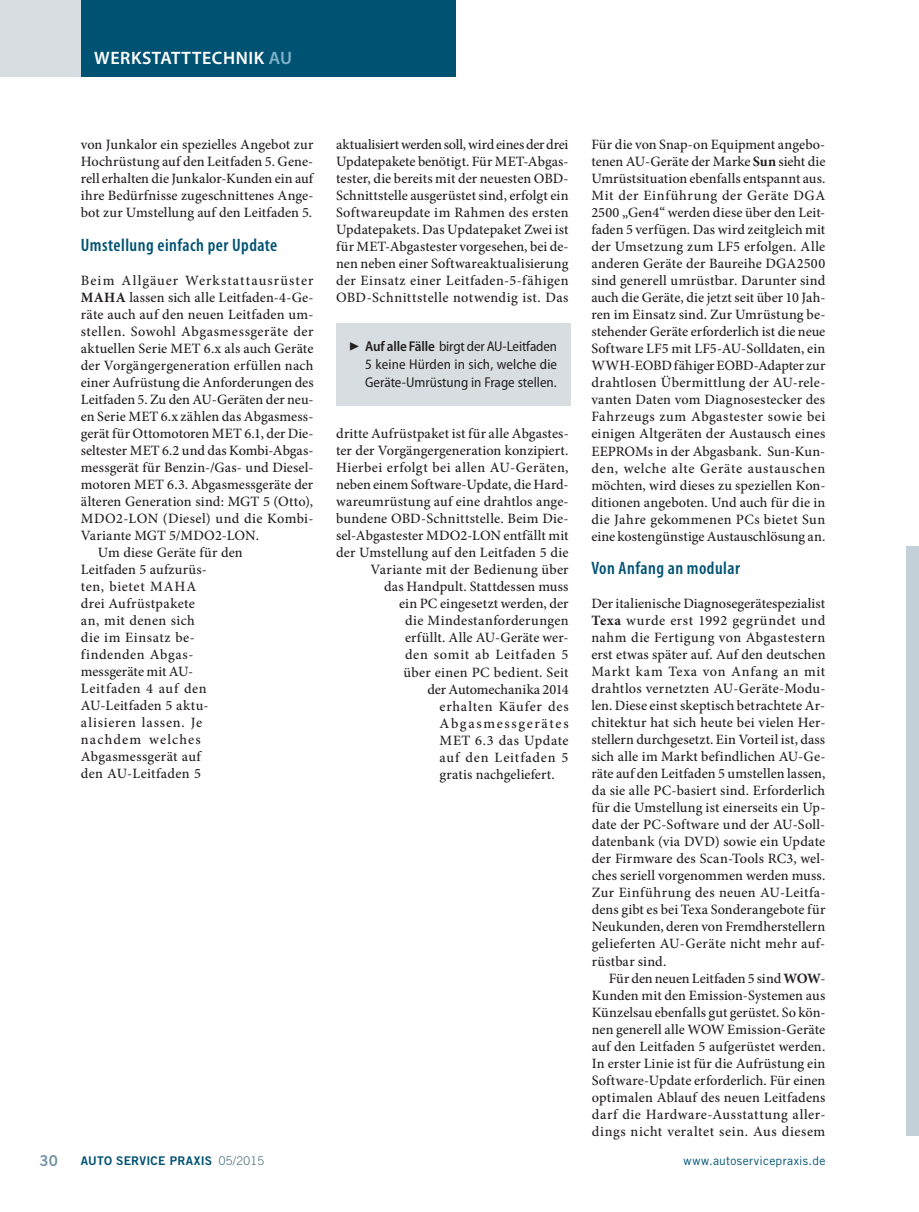
<style>
.page{position:relative;width:919px;height:1212px;background:#fff}
.page>*{position:absolute;margin:0;border:0;box-sizing:border-box;transform-origin:0 0}
.t1{font:600 condensed 18px "Myriad Pro";letter-spacing:.025em;color:#005273}
.t2{font:600 18px "Myriad Pro";letter-spacing:.03em;color:#fff}
.t3{font:15px "Trade Gothic LT Std Bd 2";color:#7294a5}
.t4{font:500 14.25px/17px "Minion Pro";letter-spacing:.015em;color:#231f20;text-align:justify}
.t5{font:500 14.25px "Minion Pro";letter-spacing:-.005em;color:#231f20}
.t6{font:semi-condensed 14.25px/18px "Myriad Pro";color:#231f20;text-align:justify}
.t7{font:500 14.25px "Minion Pro";letter-spacing:.04em;color:#231f20}
.t8{font:500 14.25px "Minion Pro";letter-spacing:.045em;color:#231f20}
.t9{font:500 14.25px "Minion Pro";letter-spacing:.05em;color:#231f20}
.t10{font:500 14.25px "Minion Pro";letter-spacing:.07em;color:#231f20}
.t11{font:500 14.25px "Minion Pro";letter-spacing:-.01em;color:#231f20}
.t12{font:500 14.25px "Minion Pro";letter-spacing:.055em;color:#231f20}
.t13{font:500 14.25px "Minion Pro";letter-spacing:.115em;color:#231f20}
.t14{font:500 14.25px "Minion Pro";letter-spacing:.035em;color:#231f20}
.t15{font:500 14.25px "Minion Pro";letter-spacing:.085em;color:#231f20}
.t16{font:12px "Trade Gothic LT Std Bd 2";letter-spacing:.02em;color:#005273}
.t17{font:12px "Trade Gothic LT Std";letter-spacing:.025em;color:#005273}
.s1{color:#80b2c9}
.s2{font-weight:700}
.s3{font-family:"Minion Pro";font-stretch:normal;font-size:18px}
.s4{font-weight:600}
.s5{font-family:"Trade Gothic LT Std";font-weight:300;color:#476e7f}
</style>
<div class="page">
<div style="left:336px;top:324px;width:234px;height:82px;background:#d8dde1"></div>
<div style="left:906px;top:547px;width:12px;height:589px;background:#c3d0d7"></div>
<div style="left:0;top:0;width:81px;height:77px;background:#d8dde1"></div>
<div style="left:81px;top:0;width:374px;height:77px;background:#005273"></div>
<p class="t2" style="left:94px;top:47px;width:199px">WERKSTATTTECHNIK <span class="s1">AU</span></p>
<p class="t4" style="left:81px;top:137px;width:234px">von Junkalor ein spezielles Angebot zur Hochrüstung auf den Leitfaden 5. Gene&shy;rell erhalten die Junkalor-Kunden ein auf ihre Bedürfnisse zugeschnittenes Ange&shy;bot zur Umstellung auf den Leitfaden 5.</p>
<p class="t1" style="left:81px;top:238px;width:198px">Umstellung einfach per Update</p>
<p class="t10" style="left:81px;top:275px;width:234px">Beim Allgäuer Werkstattausrüster</p>
<p class="t4" style="left:81px;top:290px;width:234px"><span class="s2">MAHA</span> lassen sich alle Leitfaden-4-Ge-</p>
<p class="t4" style="left:81px;top:307px;width:234px">räte auch auf den neuen Leitfaden um-</p>
<p class="t7" style="left:81px;top:326px;width:234px">stellen. Sowohl Abgasmessgeräte der</p>
<p class="t4" style="left:81px;top:341px;width:234px">aktuellen Serie MET 6.x als auch Geräte</p>
<p class="t4" style="left:81px;top:358px;width:234px">der Vorgängergeneration erfüllen nach</p>
<p class="t5" style="left:81px;top:377px;width:234px">einer Aufrüstung die Anforderungen des</p>
<p class="t5" style="left:81px;top:394px;width:234px">Leitfaden 5. Zu den AU-Geräten der neu-</p>
<p class="t4" style="left:81px;top:409px;width:234px">en Serie MET 6.x zählen das Abgasmess-</p>
<p class="t5" style="left:81px;top:428px;width:234px">gerät für Ottomotoren MET 6.1, der Die-</p>
<p class="t5" style="left:81px;top:445px;width:234px">seltester MET 6.2 und das Kombi-Abgas-</p>
<p class="t4" style="left:81px;top:460px;width:234px">messgerät für Benzin-/Gas- und Diesel-</p>
<p class="t4" style="left:81px;top:477px;width:234px">motoren MET 6.3. Abgasmessgeräte der</p>
<p class="t4" style="left:81px;top:494px;width:234px">älteren Generation sind: MGT 5 (Otto),</p>
<p class="t4" style="left:81px;top:511px;width:234px">MDO2-LON (Diesel) und die Kombi-</p>
<p class="t4" style="left:81px;top:528px;width:180px">Variante MGT 5/MDO2-LON.</p>
<p class="t4" style="left:98px;top:545px;width:146px">Um diese Geräte für den</p>
<p class="t4" style="left:81px;top:562px;width:127px">Leitfaden 5 aufzurüs-</p>
<p class="t8" style="left:81px;top:581px;width:117px">ten, bietet MAHA</p>
<p class="t4" style="left:81px;top:596px;width:115px">drei Aufrüstpakete</p>
<p class="t4" style="left:81px;top:613px;width:116px">an, mit denen sich</p>
<p class="t7" style="left:81px;top:632px;width:116px">die im Einsatz be-</p>
<p class="t14" style="left:81px;top:649px;width:114px">findenden Abgas-</p>
<p class="t5" style="left:81px;top:666px;width:114px">messgeräte mit AU-</p>
<p class="t8" style="left:81px;top:683px;width:127px">Leitfaden 4 auf den</p>
<p class="t4" style="left:81px;top:698px;width:129px">AU-Leitfaden 5 aktu-</p>
<p class="t12" style="left:81px;top:717px;width:123px">alisieren lassen. Je</p>
<p class="t15" style="left:81px;top:734px;width:121px">nachdem welches</p>
<p class="t4" style="left:81px;top:750px;width:121px">Abgasmessgerät auf</p>
<p class="t4" style="left:81px;top:767px;width:121px">den AU-Leitfaden 5</p>
<p class="t4" style="left:336px;top:137px;width:234px">aktualisiert werden soll, wird eines der drei Updatepakete benötigt. Für MET-Abgas&shy;tester, die bereits mit der neuesten OBD-Schnittstelle ausgerüstet sind, erfolgt ein Softwareupdate im Rahmen des ersten Updatepakets. Das Updatepaket Zwei ist für MET-Abgastester vorgesehen, bei de&shy;nen neben einer Softwareaktualisierung der Einsatz einer Leitfaden-5-fähigen OBD-Schnittstelle notwendig ist. Das</p>
<p class="t6" style="left:365px;top:339px;width:193px;text-indent:-16px"><span class="s3">▶</span> <span class="s4">Auf alle Fälle</span> birgt der AU-Leitfaden 5 keine Hürden in sich, welche die Geräte-Umrüstung in Frage stellen.</p>
<p class="t4" style="left:336px;top:426px;width:234px">dritte Aufrüstpaket ist für alle Abgastes-</p>
<p class="t4" style="left:336px;top:443px;width:234px">ter der Vorgängergeneration konzipiert.</p>
<p class="t4" style="left:336px;top:460px;width:234px">Hierbei erfolgt bei allen AU-Geräten,</p>
<p class="t5" style="left:336px;top:479px;width:234px">neben einem Software-Update, die Hard-</p>
<p class="t4" style="left:336px;top:494px;width:234px">wareumrüstung auf eine drahtlos ange-</p>
<p class="t4" style="left:336px;top:511px;width:234px">bundene OBD-Schnittstelle. Beim Die-</p>
<p class="t4" style="left:336px;top:529px;width:234px">sel-Abgastester MDO2-LON entfällt mit</p>
<p class="t4" style="left:336px;top:546px;width:234px">der Umstellung auf den Leitfaden 5 die</p>
<p class="t4" style="left:370px;top:563px;width:200px">Variante mit der Bedienung über</p>
<p class="t4" style="left:384px;top:580px;width:186px">das Handpult. Stattdessen muss</p>
<p class="t4" style="left:399px;top:597px;width:171px">ein PC eingesetzt werden, der</p>
<p class="t4" style="left:405px;top:614px;width:165px">die Mindestanforderungen</p>
<p class="t4" style="left:405px;top:631px;width:165px">erfüllt. Alle AU-Geräte wer-</p>
<p class="t8" style="left:405px;top:649px;width:165px">den somit ab Leitfaden 5</p>
<p class="t4" style="left:403px;top:665px;width:167px">über einen PC bedient. Seit</p>
<p class="t11" style="left:427px;top:683px;width:142px">der Automechanika 2014</p>
<p class="t9" style="left:439px;top:700px;width:131px">erhalten Käufer des</p>
<p class="t13" style="left:439px;top:717px;width:131px">Abgasmessgerätes</p>
<p class="t7" style="left:439px;top:734px;width:131px">MET 6.3 das Update</p>
<p class="t9" style="left:439px;top:751px;width:130px">auf den Leitfaden 5</p>
<p class="t4" style="left:439px;top:767px;width:117px">gratis nachgeliefert.</p>
<p class="t4" style="left:591px;top:137px;width:235px">Für die von Snap-on Equipment angebo&shy;tenen AU-Geräte der Marke <span class="s2">Sun</span> sieht die Umrüstsituation ebenfalls entspannt aus.<br>Mit der Einführung der Geräte DGA 2500 „Gen4“ werden diese über den Leit&shy;faden 5 verfügen. Das wird zeitgleich mit der Umsetzung zum LF5 erfolgen. Alle anderen Geräte der Baureihe DGA2500 sind generell umrüstbar. Darunter sind auch die Geräte, die jetzt seit über 10 Jah&shy;ren im Einsatz sind. Zur Umrüstung be&shy;stehender Geräte erforderlich ist die neue Software LF5 mit LF5-AU-Solldaten, ein WWH-EOBD fähiger EOBD-Adapter zur drahtlosen Übermittlung der AU-rele&shy;vanten Daten vom Diagnosestecker des Fahrzeugs zum Abgastester sowie bei einigen Altgeräten der Austausch eines EEPROMs in der Abgasbank. Sun-Kun&shy;den, welche alte Geräte austauschen möchten, wird dieses zu speziellen Kon&shy;ditionen angeboten. Und auch für die in die Jahre gekommenen PCs bietet Sun eine kostengünstige Austauschlösung an.</p>
<p class="t1" style="left:591px;top:561px;width:150px">Von Anfang an modular</p>
<p class="t4" style="left:591px;top:596px;width:236px">Der italienische Diagnosegerätespezialist <span class="s2">Texa</span> wurde erst 1992 gegründet und nahm die Fertigung von Abgastestern erst etwas später auf. Auf den deutschen Markt kam Texa von Anfang an mit drahtlos vernetzten AU-Geräte-Modu&shy;len. Diese einst skeptisch betrachtete Ar&shy;chitektur hat sich heute bei vielen Her&shy;stellern durchgesetzt. Ein Vorteil ist, dass sich alle im Markt befindlichen AU-Ge&shy;räte auf den Leitfaden 5 umstellen lassen, da sie alle PC-basiert sind. Erforderlich für die Umstellung ist einerseits ein Up&shy;date der PC-Software und der AU-Soll&shy;datenbank (via DVD) sowie ein Update der Firmware des Scan-Tools RC3, wel&shy;ches seriell vorgenommen werden muss.<br>Zur Einführung des neuen AU-Leitfa&shy;dens gibt es bei Texa Sonderangebote für Neukunden, deren von Fremdherstellern gelieferten AU-Geräte nicht mehr auf&shy;rüstbar sind.</p>
<p class="t4" style="left:591px;top:971px;width:235px;text-indent:17px">Für den neuen Leitfaden 5 sind <span class="s2">WOW</span>-Kunden mit den Emission-Systemen aus Künzelsau ebenfalls gut gerüstet. So kön&shy;nen generell alle WOW Emission-Geräte auf den Leitfaden 5 aufgerüstet werden.<br>In erster Linie ist für die Aufrüstung ein Software-Update erforderlich. Für einen optimalen Ablauf des neuen Leitfadens darf die Hardware-Ausstattung aller&shy;dings nicht veraltet sein. Aus diesem</p>
<p class="t3" style="left:39px;top:1152px;width:20px">30</p>
<p class="t16" style="left:81px;top:1154px;width:185px">AUTO SERVICE PRAXIS <span class="s5">05/2015</span></p>
<p class="t17" style="left:683px;top:1154px;width:143px">www.autoservicepraxis.de</p>
</div>
